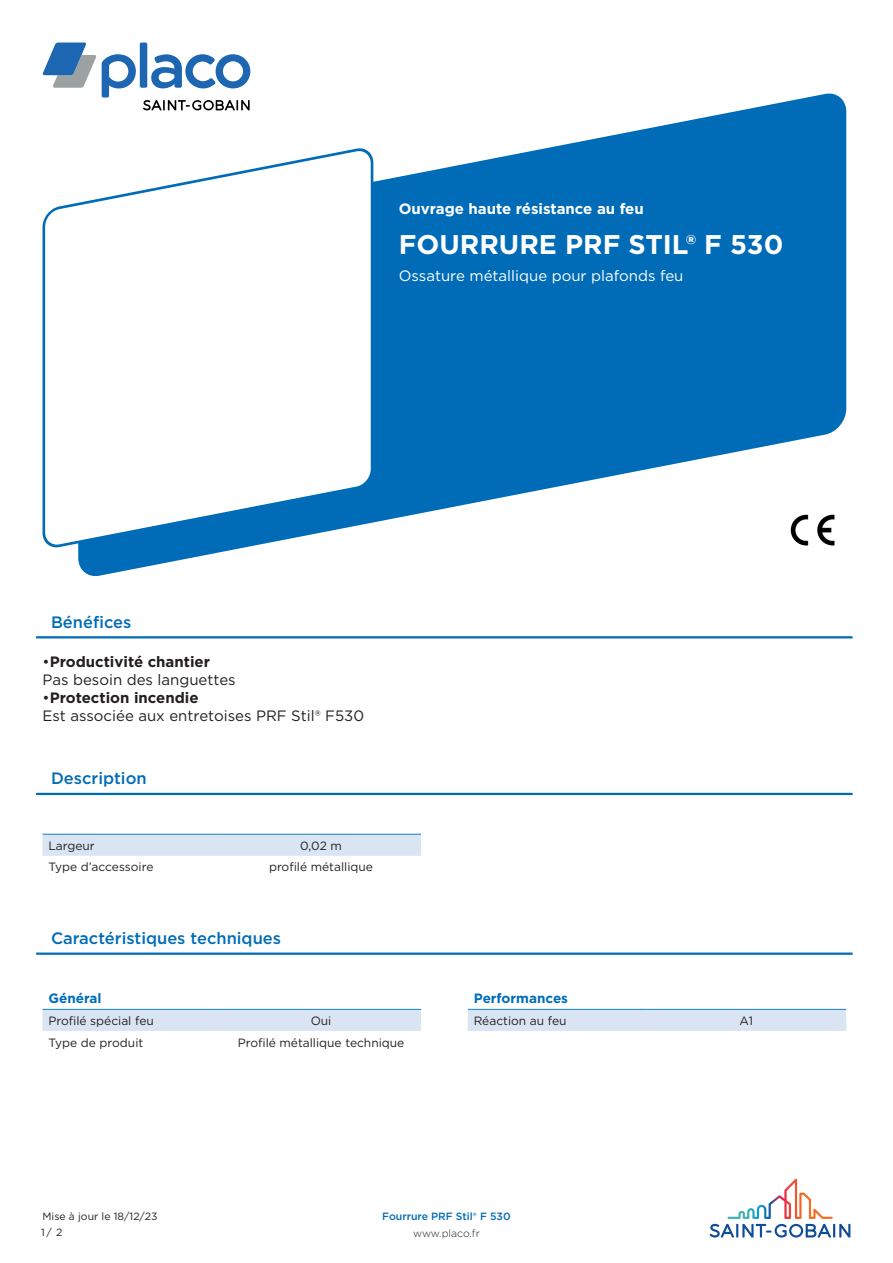
<style>
.page{position:relative;width:893px;height:1263px;background:#fff}
.page>*{position:absolute;margin:0;border:0;box-sizing:border-box;transform-origin:0 0}
.product_name{font:700 27px "Gotham";color:#fff}
.t1{font:500 16.5px "Gotham";color:#006cb7}
.Benefices{font:15px/18px "Gotham";color:#231f20}
.product_description{font:15px "Gotham";color:#fff}
.GFR-Main_earning_tex{font:700 15px "Gotham";color:#fff}
.attribute_group{font:700 13.5px "Gotham";color:#006cb7}
.column_1{font:12px "Gotham";color:#231f20}
.column_2{font:12px "Gotham";color:#231f20}
.t2{font:10.5px/16.6px "Gotham";color:#231f20}
.Product_Name_Master{font:500 10.5px "Gotham";color:#006cb7}
.t3{font:300 10.5px "Gotham";color:#231f20}
.s1{font-weight:700}
</style>
<div class="page">
<div style="left:140px;top:43px;width:7px;height:45px;background:#1d66b2;border-radius:2px"></div>
<svg style="left:42px;top:43px;width:94px;height:47px"></svg>
<svg style="left:151px;top:54px;width:99px;height:34px"></svg>
<svg style="left:710px;top:1179px;width:140px;height:58px"></svg>
<svg style="left:78px;top:90px;width:768px;height:486px;fill:#006cb7"></svg>
<svg style="left:42px;top:144px;width:333px;height:408px"></svg>
<hr style="left:36px;top:636px;width:817px;height:2px;background:#006cb7">
<hr style="left:36px;top:793px;width:817px;height:2px;background:#006cb7">
<div style="left:43px;top:835px;width:378px;height:21px;background:#dae5f4"></div>
<hr style="left:43px;top:834px;width:178px;height:1px;background:#167ec2">
<hr style="left:221px;top:834px;width:200px;height:1px;background:#167ec2">
<hr style="left:36px;top:952px;width:817px;height:3px;background:#006cb7">
<div style="left:43px;top:1010px;width:378px;height:21px;background:#dae5f4"></div>
<hr style="left:43px;top:1009px;width:178px;height:1px;background:#167ec2">
<hr style="left:221px;top:1009px;width:200px;height:1px;background:#167ec2">
<div style="left:468px;top:1010px;width:378px;height:21px;background:#dae5f4"></div>
<hr style="left:468px;top:1009px;width:178px;height:1px;background:#167ec2">
<hr style="left:646px;top:1009px;width:200px;height:1px;background:#167ec2">
<img style="left:786px;top:510px;width:60px;height:43px">
<p class="GFR-Main_earning_tex" style="left:399px;top:198px;width:246px">Ouvrage haute résistance au feu</p>
<p class="product_name" style="left:399px;top:227px;width:386px">FOURRURE PRF STIL® F 530</p>
<p class="product_description" style="left:399px;top:266px;width:286px">Ossature métallique pour plafonds feu</p>
<p class="t1" style="left:51px;top:611px;width:82px">Bénéfices</p>
<p class="Benefices" style="left:43px;top:652px;width:195px">•<span class="s1">Productivité chantier<br></span>Pas besoin des languettes</p>
<p class="Benefices" style="left:43px;top:688px;width:323px">•<span class="s1">Protection incendie<br></span>Est associée aux entretoises PRF Stil® F530</p>
<p class="t1" style="left:51px;top:768px;width:97px">Description</p>
<p class="column_1" style="left:49px;top:838px;width:48px">Largeur</p>
<p class="column_2" style="left:300px;top:838px;width:43px">0,02 m</p>
<p class="column_1" style="left:49px;top:859px;width:106px">Type d’accessoire</p>
<p class="column_2" style="left:269px;top:859px;width:105px">profilé métallique</p>
<p class="t1" style="left:51px;top:927px;width:232px">Caractéristiques techniques</p>
<p class="attribute_group" style="left:49px;top:989px;width:54px">Général</p>
<p class="column_1" style="left:49px;top:1013px;width:107px">Profilé spécial feu</p>
<p class="column_2" style="left:311px;top:1013px;width:22px">Oui</p>
<p class="column_1" style="left:49px;top:1034px;width:96px">Type de produit</p>
<p class="column_2" style="left:238px;top:1034px;width:168px">Profilé métallique technique</p>
<p class="attribute_group" style="left:474px;top:989px;width:96px">Performances</p>
<p class="column_1" style="left:474px;top:1013px;width:94px">Réaction au feu</p>
<p class="column_2" style="left:739px;top:1013px;width:15px">A1</p>
<p class="t2" style="left:41px;top:1207px;width:118px">Mise à jour le 18/12/23<br>1/ 2</p>
<p class="Product_Name_Master" style="left:382px;top:1209px;width:130px">Fourrure PRF Stil® F 530</p>
<p class="t3" style="left:413px;top:1227px;width:68px">www.placo.fr</p>
</div>
